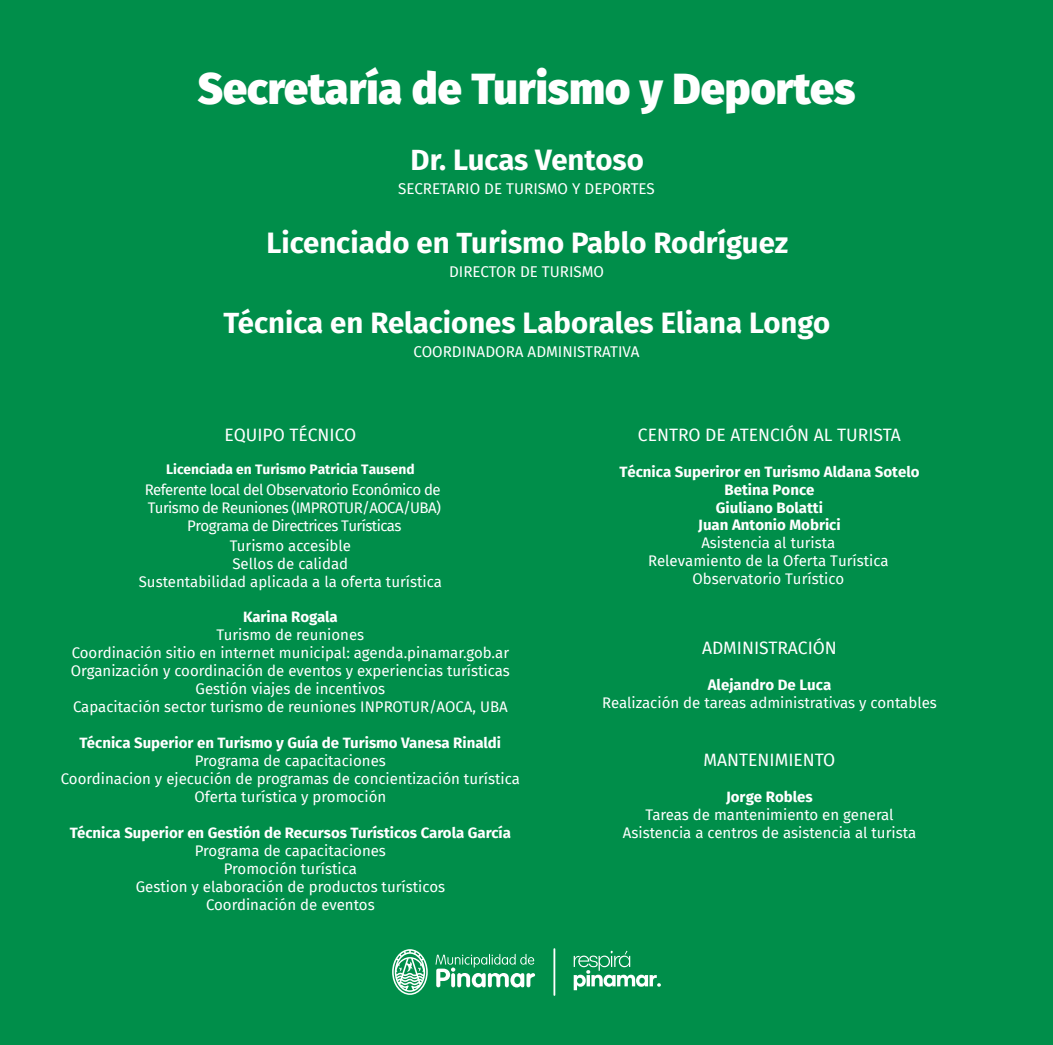
<style>
.page{position:relative;width:1053px;height:1045px;background:#fff}
.page>*{position:absolute;margin:0;border:0;box-sizing:border-box;transform-origin:0 0}
.t1{font:900 43.12px "Fira Sans";color:#fff}
.t2{font:700 29.38px "Fira Sans";color:#fff}
.t3{font:17.5px "Fira Sans";color:#fff}
.t4{font:15.25px "Fira Sans";color:#fff}
.t5{font:15px/18px "Fira Sans";color:#fff;text-align:center}
.t6{font:700 15px/17.8px "Fira Sans";color:#fff;text-align:center}
.t7{font:15px/18.2px "Fira Sans";letter-spacing:-.04em;color:#fff;text-align:center}
.t8{font:700 13.75px "Fira Sans";color:#fff}
</style>
<div class="page">
<div style="left:0;top:0;width:1052px;height:1045px;background:#008e4a"></div>
<svg style="left:392px;top:949px;width:36px;height:46px"></svg>
<svg style="left:435px;top:954px;width:100px;height:33px"></svg>
<svg style="left:573px;top:951px;width:87px;height:39px"></svg>
<hr style="left:553px;top:948px;width:2px;height:48px;background:#fff">
<h1 class="t1" style="left:198px;top:50px;width:659px">Secretaría de Turismo y Deportes</h1>
<h2 class="t2" style="left:410px;top:135px;width:235px">Dr. Lucas Ventoso</h2>
<p class="t4" style="left:398px;top:177px;width:258px">SECRETARIO DE TURISMO Y DEPORTES</p>
<h2 class="t2" style="left:266px;top:218px;width:523px">Licenciado en Turismo Pablo Rodríguez</h2>
<p class="t4" style="left:449px;top:260px;width:156px">DIRECTOR DE TURISMO</p>
<h2 class="t2" style="left:224px;top:298px;width:608px">Técnica en Relaciones Laborales Eliana Longo</h2>
<p class="t4" style="left:413px;top:340px;width:227px">COORDINADORA ADMINISTRATIVA</p>
<p class="t3" style="left:224px;top:422px;width:133px">EQUIPO TÉCNICO</p>
<p class="t8" style="left:166px;top:458px;width:250px">Licenciada en Turismo Patricia Tausend</p>
<p class="t7" style="left:139px;top:480px;width:305px">Referente local del Observatorio Económico de Turismo de Reuniones (IMPROTUR/AOCA/UBA)<br>Programa de Directrices Turísticas<br>Turismo accesible<br>Sellos de calidad<br>Sustentabilidad aplicada a la oferta turística</p>
<p class="t6" style="left:243px;top:607px;width:96px">Karina Rogala</p>
<p class="t5" style="left:71px;top:626px;width:440px">Turismo de reuniones<br>Coordinación sitio en internet municipal: agenda.pinamar.gob.ar Organización y coordinación de eventos y experiencias turísticas Gestión viajes de incentivos<br>Capacitación sector turismo de reuniones INPROTUR/AOCA, UBA</p>
<p class="t6" style="left:80px;top:733px;width:423px">Técnica Superior en Turismo y Guía de Turismo Vanesa Rinaldi</p>
<p class="t5" style="left:61px;top:752px;width:460px">Programa de capacitaciones<br>Coordinacion y ejecución de programas de concientización turística<br>Oferta turística y promoción</p>
<p class="t6" style="left:70px;top:823px;width:442px">Técnica Superior en Gestión de Recursos Turísticos Carola García</p>
<p class="t5" style="left:136px;top:842px;width:311px">Programa de capacitaciones<br>Promoción turística<br>Gestion y elaboración de productos turísticos<br>Coordinación de eventos</p>
<p class="t3" style="left:638px;top:422px;width:264px">CENTRO DE ATENCIÓN AL TURISTA</p>
<p class="t6" style="left:619px;top:462px;width:302px">Técnica Superiror en Turismo Aldana Sotelo<br>Betina Ponce<br>Giuliano Bolatti<br>Juan Antonio Mobrici</p>
<p class="t5" style="left:648px;top:534px;width:242px">Asistencia al turista<br>Relevamiento de la Oferta Turística<br>Observatorio Turístico</p>
<p class="t3" style="left:702px;top:635px;width:136px">ADMINISTRACIÓN</p>
<p class="t6" style="left:707px;top:675px;width:125px">Alejandro De Luca</p>
<p class="t5" style="left:602px;top:694px;width:336px">Realización de tareas administrativas y contables</p>
<p class="t3" style="left:703px;top:747px;width:133px">MANTENIMIENTO</p>
<p class="t6" style="left:726px;top:787px;width:88px">Jorge Robles</p>
<p class="t5" style="left:622px;top:806px;width:295px">Tareas de mantenimiento en general<br>Asistencia a centros de asistencia al turista</p>
</div>
